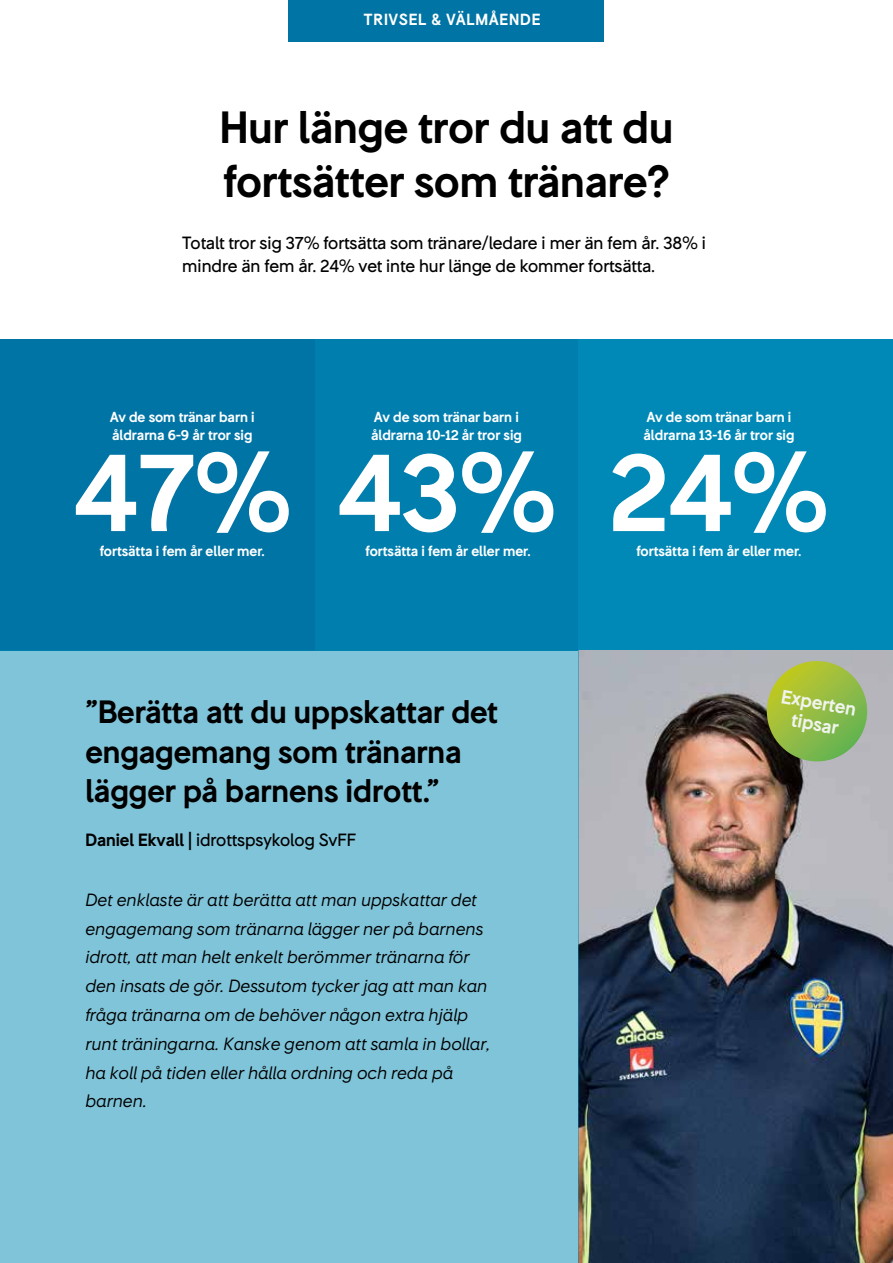
<style>
.page{position:relative;width:893px;height:1263px;background:#fff}
.page>*{position:absolute;margin:0;border:0;box-sizing:border-box;transform-origin:0 0}
.t1{font:700 103.5px "SJ Sans";color:#fff}
.t2{font:700 42px/54px "SJ Sans";color:#000}
.t3{font:700 30px/39.6px "SJ Sans";color:#000}
.t4{font:700 18px/21.6px "SJ Sans";color:#f0f4ec;text-align:center}
.t5{font:italic 16.5px/28.8px "SJ Sans";color:#000}
.t6{font:500 16.5px/22.8px "SJ Sans";color:#000}
.t7{font:700 15px "SJ Sans";letter-spacing:.06em;color:#fff}
.t8{font:700 13.5px/18.6px "SJ Sans";color:#fff}
.s1{font-weight:700}
</style>
<div class="page">
<div style="left:289px;top:0;width:315px;height:42px;background:#0074a5"></div>
<div style="left:0;top:339px;width:315px;height:311px;background:#0074a5"></div>
<div style="left:315px;top:339px;width:263px;height:311px;background:#007eae"></div>
<div style="left:578px;top:339px;width:315px;height:311px;background:#0089b6"></div>
<img style="left:578px;top:650px;width:315px;height:613px">
<div style="left:0;top:650px;width:578px;height:613px;background:#80c4da"></div>
<svg style="left:767px;top:661px;width:100px;height:100px;background:#94bc40"></svg>
<p class="t7" style="left:364px;top:10px;width:178px">TRIVSEL &amp; VÄLMÅENDE</p>
<h2 class="t2" style="left:220px;top:100px;width:455px">Hur länge tror du att du fortsätter som tränare?</h2>
<p class="t6" style="left:182px;top:231px;width:525px">Totalt tror sig 37% fortsätta som tränare/ledare i mer än fem år. 38% i mindre än fem år. 24% vet inte hur länge de kommer fortsätta.</p>
<p class="t8" style="left:110px;top:407px;width:146px">Av de som tränar barn i åldrarna 6-9 år tror sig</p>
<h1 class="t1" style="left:74px;top:428px;width:218px">47%</h1>
<p class="t8" style="left:100px;top:541px;width:167px">fortsätta i fem år eller mer.</p>
<p class="t8" style="left:371px;top:407px;width:152px">Av de som tränar barn i åldrarna 10-12 år tror sig</p>
<h1 class="t1" style="left:338px;top:428px;width:219px">43%</h1>
<p class="t8" style="left:366px;top:541px;width:167px">fortsätta i fem år eller mer.</p>
<h3 class="t3" style="left:85px;top:692px;width:414px">”Berätta att du uppskattar det engagemang som tränarna lägger på barnens idrott.”</h3>
<p class="t6" style="left:85px;top:829px;width:272px"><span class="s1">Daniel Ekvall |</span> idrottspsykolog SvFF</p>
<p class="t5" style="left:85px;top:885px;width:406px">Det enklaste är att berätta att man uppskattar det engagemang som tränarna lägger ner på barnens idrott, att man helt enkelt berömmer tränarna för den insats de gör. Dessutom tycker jag att man kan fråga tränarna om de behöver någon extra hjälp runt träningarna. Kanske genom att samla in bollar, ha koll på tiden eller hålla ordning och reda på barnen.</p>
<p class="t8" style="left:644px;top:407px;width:152px">Av de som tränar barn i åldrarna 13-16 år tror sig</p>
<h1 class="t1" style="left:610px;top:428px;width:219px">24%</h1>
<p class="t8" style="left:636px;top:541px;width:167px">fortsätta i fem år eller mer.</p>
<p class="t4" style="left:784px;top:685px;width:77px;rotate:10deg">Experten tipsar</p>
</div>
